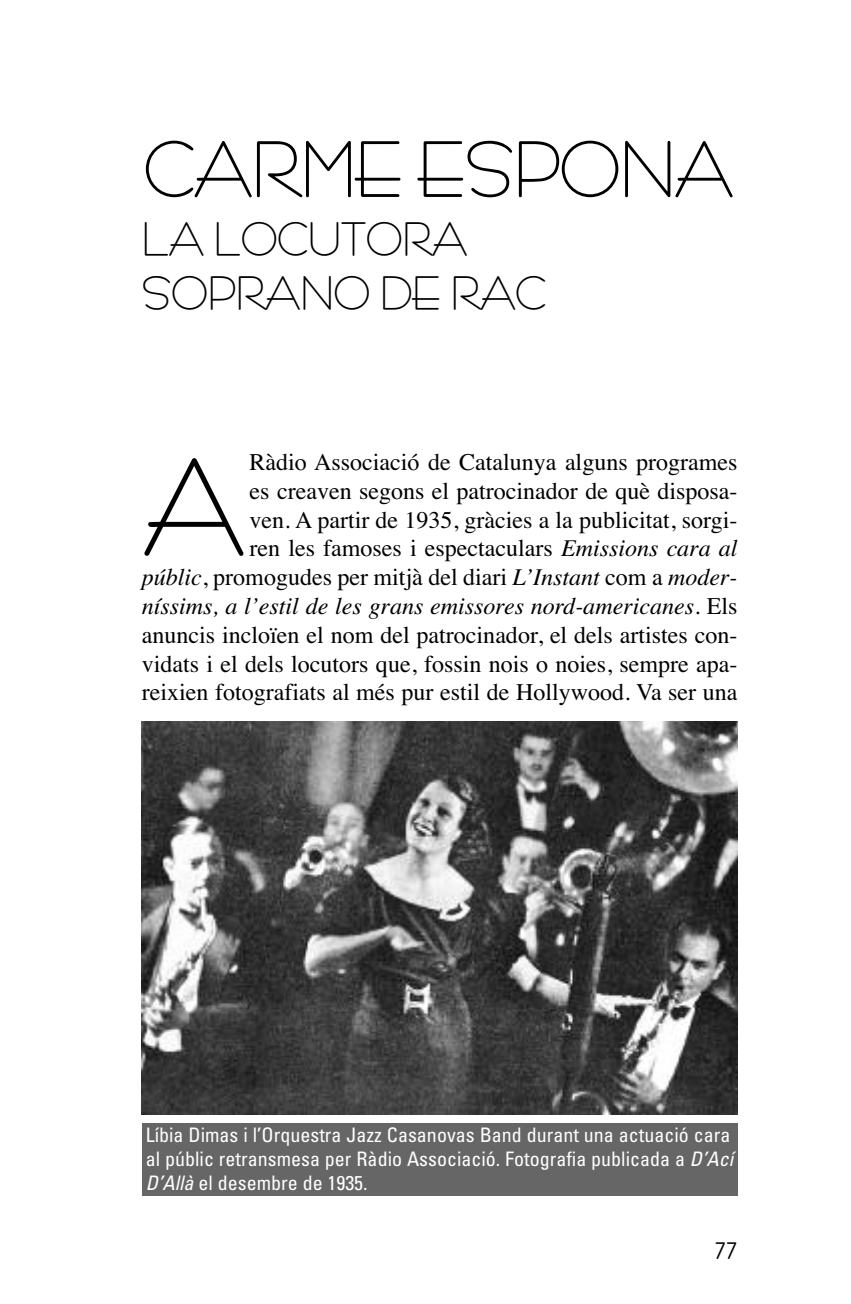
<style>
.page{position:relative;width:851px;height:1304px;background:#fff}
.page>*{position:absolute;margin:0;border:0;box-sizing:border-box;transform-origin:0 0}
.t1{font:700 104px "Bernie";color:#000}
.t2{font:700 60px "Bernie";letter-spacing:-.01em;color:#000}
.t3{font:700 36px/54px "Bernie";color:#000}
.t4{font:700 32px "Bernie";color:#000}
.t5{font:24px/28.8px "Times";color:#000;text-align:right}
.t6{font:condensed 20px/24px "Univers";color:#fff}
.s1{font-style:italic}
</style>
<div class="page">
<img style="left:142px;top:722px;width:595px;height:393px">
<div style="left:142px;top:1123px;width:595px;height:73px;background:#666"></div>
<h2 class="t2" style="left:144px;top:133px;width:590px">CARME ESPONA</h2>
<h3 class="t3" style="left:142px;top:211px;width:406px">LA LOCUTORA<br>SOPRANO DE RAC</h3>
<p class="t5" style="left:142px;top:447px;width:597px">Ràdio Associació de Catalunya alguns programes<br>es creaven segons el patrocinador de què disposa-<br>ven. A partir de 1935, gràcies a la publicitat, sorgi-<br>ren les famoses i espectaculars <span class="s1">Emissions cara al<br>públic</span>, promogudes per mitjà del diari <span class="s1">L’Instant</span> com a <span class="s1">moder&shy;níssims, a l’estil de les grans emissores nord-americanes</span>. Els anuncis incloïen el nom del patrocinador, el dels artistes con&shy;vidats i el dels locutors que, fossin nois o noies, sempre apa&shy;reixien fotografiats al més pur estil de Hollywood. Va ser una</p>
<h1 class="t1" style="left:144px;top:445px;width:102px">A</h1>
<p class="t6" style="left:146px;top:1124px;width:589px">Líbia Dimas i l’Orquestra Jazz Casanovas Band durant una actuació cara al públic retransmesa per Ràdio Associació. Fotografia publicada a <span class="s1">D’Ací<br>D’Allà</span> el desembre de 1935.</p>
<h3 class="t4" style="left:714px;top:1226px;width:24px">77</h3>
</div>
